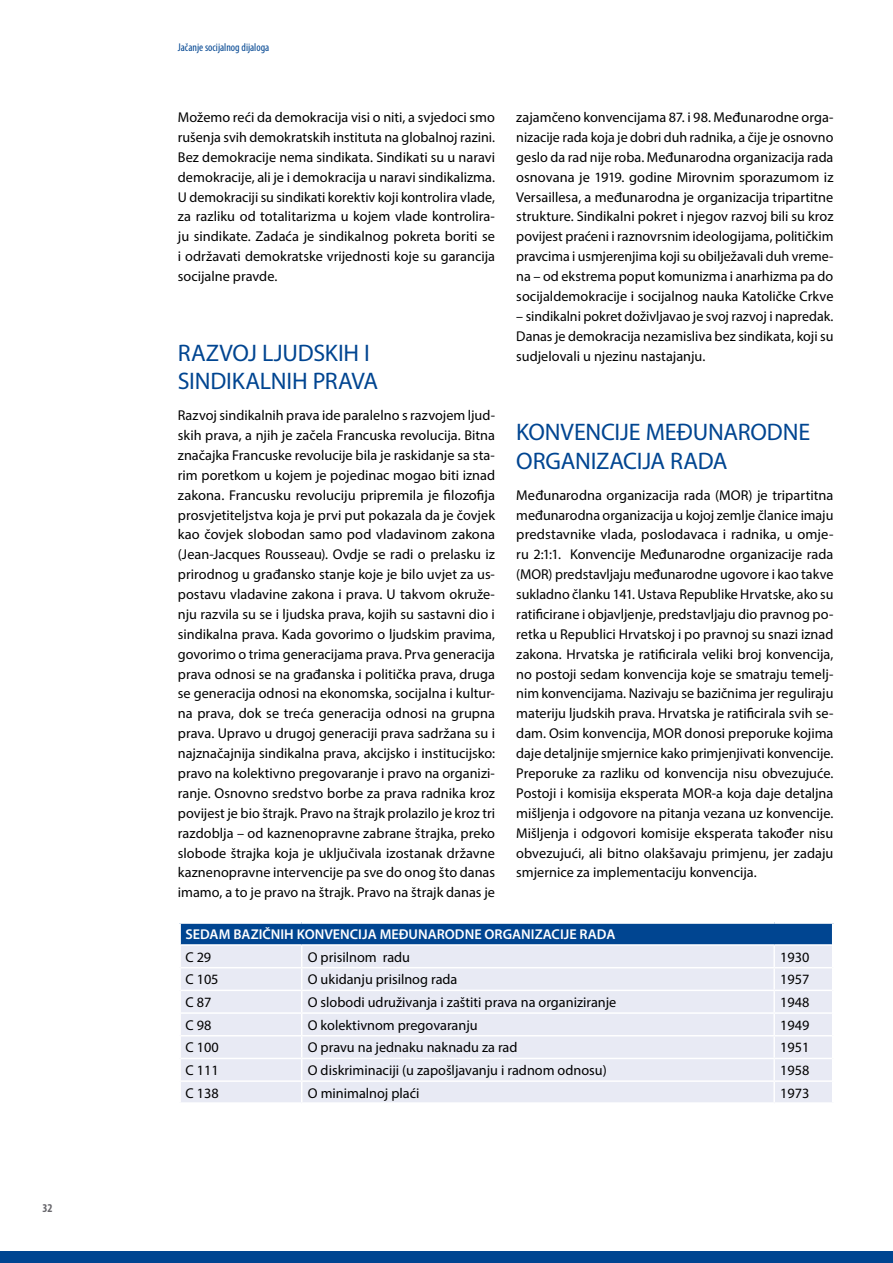
<style>
.page{position:relative;width:893px;height:1263px;background:#fff}
.page>*{position:absolute;margin:0;border:0;box-sizing:border-box;transform-origin:0 0}
.t1{font:24px/28.5px "Myriad Pro";letter-spacing:-.01em;color:#004591}
.t2{font:14.25px/20px "Myriad Pro";color:#000;text-align:justify}
.t3{font:600 14.25px "Myriad Pro";color:#fff}
.t4{font:700 condensed 12px "Myriad Pro";color:#68676c}
.t5{font:condensed 11.25px "Myriad Pro";color:#004591}
</style>
<div class="page">
<div style="left:0;top:1251px;width:893px;height:12px;background:#004591"></div>
<div style="left:179px;top:922px;width:654px;height:23px;background:#004591"></div>
<div style="left:181px;top:946px;width:651px;height:156px;background:#e8eaf4"></div>
<hr style="left:181px;top:944px;width:121px;height:2px;background:#fff">
<hr style="left:302px;top:944px;width:472px;height:2px;background:#fff">
<hr style="left:774px;top:944px;width:58px;height:2px;background:#fff">
<hr style="left:773px;top:946px;width:2px;height:21px;background:#fff">
<hr style="left:181px;top:967px;width:121px;height:1px;background:#fff">
<hr style="left:302px;top:967px;width:472px;height:1px;background:#fff">
<hr style="left:774px;top:967px;width:58px;height:1px;background:#fff">
<hr style="left:773px;top:968px;width:2px;height:21px;background:#fff">
<hr style="left:181px;top:989px;width:121px;height:2px;background:#fff">
<hr style="left:302px;top:989px;width:472px;height:2px;background:#fff">
<hr style="left:774px;top:989px;width:58px;height:2px;background:#fff">
<hr style="left:773px;top:991px;width:2px;height:21px;background:#fff">
<hr style="left:181px;top:1012px;width:121px;height:2px;background:#fff">
<hr style="left:302px;top:1012px;width:472px;height:2px;background:#fff">
<hr style="left:774px;top:1012px;width:58px;height:2px;background:#fff">
<hr style="left:773px;top:1014px;width:2px;height:21px;background:#fff">
<hr style="left:181px;top:1035px;width:121px;height:1px;background:#fff">
<hr style="left:302px;top:1035px;width:472px;height:1px;background:#fff">
<hr style="left:774px;top:1035px;width:58px;height:1px;background:#fff">
<hr style="left:773px;top:1036px;width:2px;height:22px;background:#fff">
<hr style="left:181px;top:1058px;width:121px;height:1px;background:#fff">
<hr style="left:302px;top:1058px;width:472px;height:1px;background:#fff">
<hr style="left:774px;top:1058px;width:58px;height:1px;background:#fff">
<hr style="left:773px;top:1059px;width:2px;height:21px;background:#fff">
<hr style="left:181px;top:1080px;width:121px;height:2px;background:#fff">
<hr style="left:302px;top:1080px;width:472px;height:2px;background:#fff">
<svg style="left:301px;top:946px;width:1px;height:156px"></svg>
<hr style="left:774px;top:1080px;width:58px;height:2px;background:#fff">
<hr style="left:773px;top:1082px;width:2px;height:20px;background:#fff">
<hr style="left:178px;top:921px;width:124px;height:3px;background:#fff">
<hr style="left:178px;top:924px;width:3px;height:21px;background:#fff">
<hr style="left:302px;top:921px;width:472px;height:3px;background:#fff">
<hr style="left:774px;top:921px;width:61px;height:3px;background:#fff">
<hr style="left:832px;top:924px;width:3px;height:21px;background:#fff">
<p class="t4" style="left:43px;top:1200px;width:12px">32</p>
<p class="t5" style="left:178px;top:40px;width:93px">Jačanje socijalnog dijaloga</p>
<p class="t2" style="left:178px;top:107px;width:319px">Možemo reći da demokracija visi o niti, a svjedoci smo rušenja svih demokratskih instituta na globalnoj razini.<br>Bez demokracije nema sindikata. Sindikati su u naravi demokracije, ali je i demokracija u naravi sindikalizma.<br>U demokraciji su sindikati korektiv koji kontrolira vlade, za razliku od totalitarizma u kojem vlade kontrolira&shy;ju sindikate. Zadaća je sindikalnog pokreta boriti se i održavati demokratske vrijednosti koje su garancija socijalne pravde.</p>
<h1 class="t1" style="left:178px;top:338px;width:202px">RAZVOJ LJUDSKIH I<br>SINDIKALNIH PRAVA</h1>
<p class="t2" style="left:178px;top:405px;width:319px">Razvoj sindikalnih prava ide paralelno s razvojem ljud&shy;skih prava, a njih je začela Francuska revolucija. Bitna značajka Francuske revolucije bila je raskidanje sa sta&shy;rim poretkom u kojem je pojedinac mogao biti iznad zakona. Francusku revoluciju pripremila je filozofija prosvjetiteljstva koja je prvi put pokazala da je čovjek kao čovjek slobodan samo pod vladavinom zakona (Jean-Jacques Rousseau). Ovdje se radi o prelasku iz prirodnog u građansko stanje koje je bilo uvjet za us&shy;postavu vladavine zakona i prava. U takvom okruže&shy;nju razvila su se i ljudska prava, kojih su sastavni dio i sindikalna prava. Kada govorimo o ljudskim pravima, govorimo o trima generacijama prava. Prva generacija prava odnosi se na građanska i politička prava, druga se generacija odnosi na ekonomska, socijalna i kultur&shy;na prava, dok se treća generacija odnosi na grupna prava. Upravo u drugoj generaciji prava sadržana su i najznačajnija sindikalna prava, akcijsko i institucijsko: pravo na kolektivno pregovaranje i pravo na organizi&shy;ranje. Osnovno sredstvo borbe za prava radnika kroz povijest je bio štrajk. Pravo na štrajk prolazilo je kroz tri razdoblja – od kaznenopravne zabrane štrajka, preko slobode štrajka koja je uključivala izostanak državne kaznenopravne intervencije pa sve do onog što danas imamo, a to je pravo na štrajk. Pravo na štrajk danas je</p>
<p class="t2" style="left:516px;top:107px;width:319px">zajamčeno konvencijama 87. i 98. Međunarodne orga&shy;nizacije rada koja je dobri duh radnika, a čije je osnovno geslo da rad nije roba. Međunarodna organizacija rada osnovana je 1919. godine Mirovnim sporazumom iz Versaillesa, a međunarodna je organizacija tripartitne strukture. Sindikalni pokret i njegov razvoj bili su kroz povijest praćeni i raznovrsnim ideologijama, političkim pravcima i usmjerenjima koji su obilježavali duh vreme&shy;na – od ekstrema poput komunizma i anarhizma pa do socijaldemokracije i socijalnog nauka Katoličke Crkve</p>
<p class="t2" style="left:516px;top:306px;width:319px">– sindikalni pokret doživljavao je svoj razvoj i napredak.<br>Danas je demokracija nezamisliva bez sindikata, koji su sudjelovali u njezinu nastajanju.</p>
<h1 class="t1" style="left:516px;top:417px;width:295px">KONVENCIJE MEĐUNARODNE<br>ORGANIZACIJA RADA</h1>
<p class="t2" style="left:516px;top:485px;width:319px">Međunarodna organizacija rada (MOR) je tripartitna međunarodna organizacija u kojoj zemlje članice imaju predstavnike vlada, poslodavaca i radnika, u omje&shy;ru 2:1:1. Konvencije Međunarodne organizacije rada (MOR) predstavljaju međunarodne ugovore i kao takve sukladno članku 141. Ustava Republike Hrvatske, ako su ratificirane i objavljenje, predstavljaju dio pravnog po&shy;retka u Republici Hrvatskoj i po pravnoj su snazi iznad zakona. Hrvatska je ratificirala veliki broj konvencija, no postoji sedam konvencija koje se smatraju temelj&shy;nim konvencijama. Nazivaju se bazičnima jer reguliraju materiju ljudskih prava. Hrvatska je ratificirala svih se&shy;dam. Osim konvencija, MOR donosi preporuke kojima daje detaljnije smjernice kako primjenjivati konvencije.<br>Preporuke za razliku od konvencija nisu obvezujuće.<br>Postoji i komisija eksperata MOR-a koja daje detaljna mišljenja i odgovore na pitanja vezana uz konvencije.<br>Mišljenja i odgovori komisije eksperata također nisu obvezujući, ali bitno olakšavaju primjenu, jer zadaju smjernice za implementaciju konvencija.</p>
<p class="t3" style="left:185px;top:925px;width:432px">SEDAM BAZIČNIH KONVENCIJA MEĐUNARODNE ORGANIZACIJE RADA</p>
<p class="t2" style="left:185px;top:947px;width:27px">C 29</p>
<p class="t2" style="left:308px;top:947px;width:104px">O prisilnom radu</p>
<p class="t2" style="left:780px;top:947px;width:31px">1930</p>
<p class="t2" style="left:185px;top:969px;width:35px">C 105</p>
<p class="t2" style="left:308px;top:969px;width:151px">O ukidanju prisilnog rada</p>
<p class="t2" style="left:780px;top:969px;width:31px">1957</p>
<p class="t2" style="left:185px;top:992px;width:27px">C 87</p>
<p class="t2" style="left:308px;top:992px;width:310px">O slobodi udruživanja i zaštiti prava na organiziranje</p>
<p class="t2" style="left:780px;top:992px;width:31px">1948</p>
<p class="t2" style="left:185px;top:1015px;width:27px">C 98</p>
<p class="t2" style="left:308px;top:1015px;width:171px">O kolektivnom pregovaranju</p>
<p class="t2" style="left:780px;top:1015px;width:31px">1949</p>
<p class="t2" style="left:185px;top:1037px;width:35px">C 100</p>
<p class="t2" style="left:308px;top:1037px;width:211px">O pravu na jednaku naknadu za rad</p>
<p class="t2" style="left:780px;top:1037px;width:31px">1951</p>
<p class="t2" style="left:185px;top:1060px;width:35px">C 111</p>
<p class="t2" style="left:308px;top:1060px;width:300px">O diskriminaciji (u zapošljavanju i radnom odnosu)</p>
<p class="t2" style="left:780px;top:1060px;width:31px">1958</p>
<p class="t2" style="left:185px;top:1083px;width:35px">C 138</p>
<p class="t2" style="left:308px;top:1083px;width:113px">O minimalnoj plaći</p>
<p class="t2" style="left:780px;top:1083px;width:31px">1973</p>
</div>
